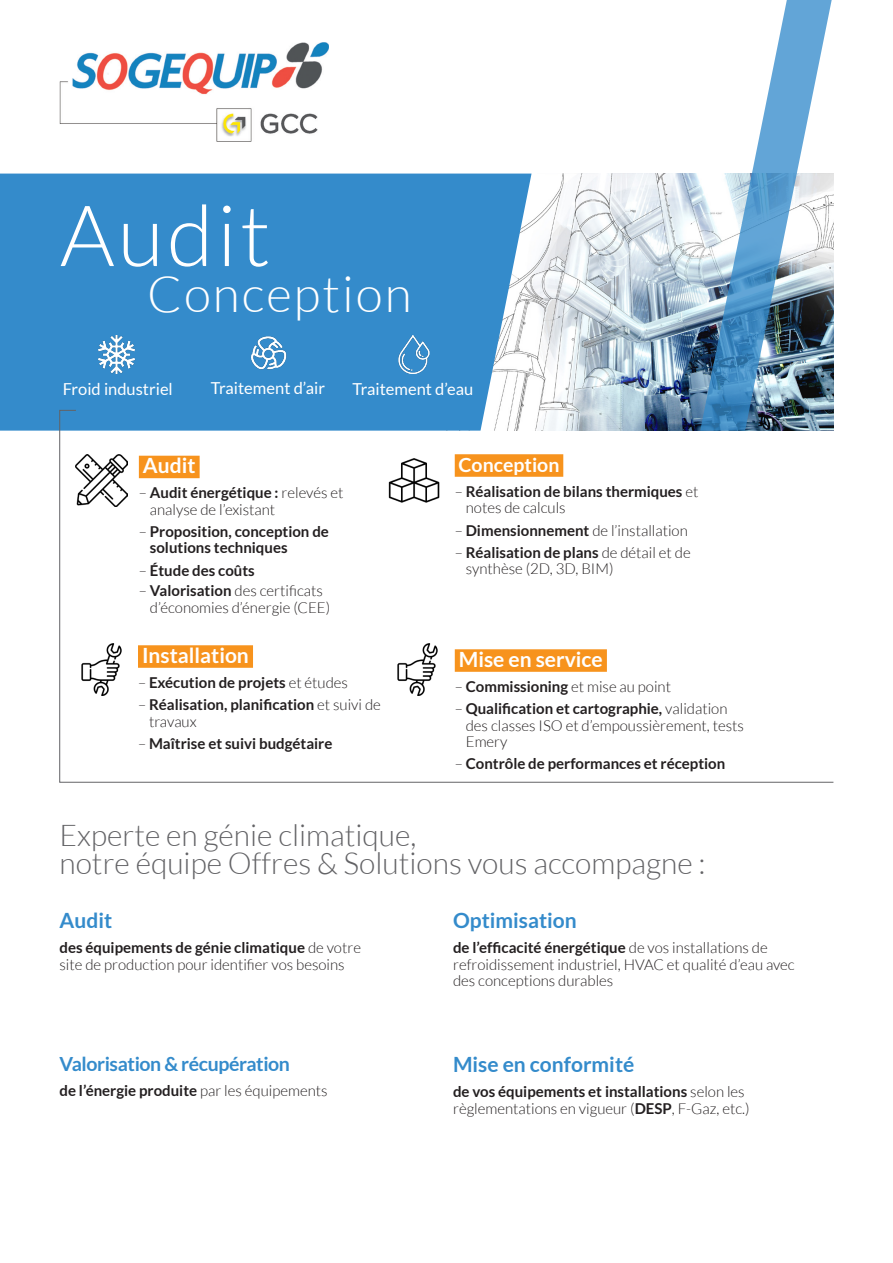
<style>
.page{position:relative;width:893px;height:1263px;background:#fff}
.page>*{position:absolute;margin:0;border:0;box-sizing:border-box;transform-origin:0 0}
.t1{font:300 84.75px "Lato";letter-spacing:.04em;color:#fff}
.t2{font:300 49.65px "Lato";letter-spacing:.04em;color:#fff}
.t3{font:300 30px/28.5px "Lato";color:#636366}
.SOus_titre_Bleu{font:700 21px "Lato";color:#348bcb}
.Gros_SOUS_TITRE_FdOr{font:700 21px "Lato";color:#fff}
.SOus_titre_Bleu-2{font:700 19.5px "Lato";letter-spacing:-.02em;color:#348bcb}
.Gros_SOUS_TITRE_FdOr-2{font:700 19.5px "Lato";color:#fff}
.Corps_Texte_BLANC{font:16.5px "Lato";color:#fff}
.Corps_Texte_intro{font:300 15px/16.5px "Lato";color:#231f20}
.Corps_Texte_intro-2{font:700 15px/16.5px "Lato";color:#231f20}
.SOus_titre_Bleu-3{font:300 15px/16.5px "Lato";color:#231f20}
.SOus_titre_Bleu-4{font:700 15px "Lato";color:#231f20}
.s1{font-weight:700}
.s2{font-weight:300}
</style>
<div class="page">
<img style="left:531px;top:174px;width:169px;height:236px">
<div style="left:0;top:174px;width:531px;height:257px;background:#348bcb"></div>
<svg style="left:59px;top:410px;width:775px;height:373px"></svg>
<svg style="left:700px;top:0;width:134px;height:431px"></svg>
<img style="left:395px;top:335px;width:38px;height:38px">
<img style="left:249px;top:335px;width:38px;height:37px">
<img style="left:97px;top:335px;width:38px;height:38px">
<div style="left:138px;top:645px;width:115px;height:23px;background:#f7931d"></div>
<div style="left:139px;top:456px;width:61px;height:22px;background:#f7931d"></div>
<img style="left:76px;top:454px;width:52px;height:52px">
<img style="left:388px;top:454px;width:52px;height:52px">
<div style="left:455px;top:454px;width:108px;height:23px;background:#f7931d"></div>
<div style="left:455px;top:649px;width:152px;height:23px;background:#f7931d"></div>
<img style="left:392px;top:644px;width:51px;height:52px">
<img style="left:76px;top:644px;width:52px;height:52px">
<img style="left:60px;top:43px;width:268px;height:99px">
<p class="t1" style="left:60px;top:190px;width:212px">Audit</p>
<p class="t2" style="left:147px;top:267px;width:266px">Conception</p>
<p class="Corps_Texte_BLANC" style="left:63px;top:380px;width:112px">Froid industriel</p>
<p class="Corps_Texte_BLANC" style="left:211px;top:379px;width:116px">Traitement d’air</p>
<p class="Corps_Texte_BLANC" style="left:352px;top:380px;width:122px">Traitement d’eau</p>
<p class="Gros_SOUS_TITRE_FdOr" style="left:143px;top:453px;width:54px">Audit</p>
<p class="Corps_Texte_intro" style="left:150px;top:485px;width:195px;text-indent:-11px">– <span class="s1">Audit énergétique :</span> relevés et analyse de l’existant</p>
<p class="Corps_Texte_intro-2" style="left:150px;top:523px;width:181px;text-indent:-11px"><span class="s2">–</span> Proposition, conception de solutions techniques</p>
<p class="Corps_Texte_intro-2" style="left:139px;top:562px;width:117px"><span class="s2">–</span> Étude des coûts</p>
<p class="Corps_Texte_intro" style="left:150px;top:583px;width:182px;text-indent:-11px">– <span class="s1">Valorisation</span> des certificats d’économies d’énergie (CEE)</p>
<p class="Gros_SOUS_TITRE_FdOr" style="left:142px;top:643px;width:108px">Installation</p>
<p class="Corps_Texte_intro-2" style="left:138px;top:674px;width:211px"><span class="s2">–</span> Exécution de projets <span class="s2">et études</span></p>
<p class="Corps_Texte_intro-2" style="left:149px;top:696px;width:233px;text-indent:-11px"><span class="s2">–</span> Réalisation, planification <span class="s2">et suivi de travaux</span></p>
<p class="Corps_Texte_intro-2" style="left:138px;top:735px;width:196px"><span class="s2">–</span> Maîtrise et suivi budgétaire</p>
<p class="Gros_SOUS_TITRE_FdOr-2" style="left:458px;top:453px;width:102px">Conception</p>
<p class="Corps_Texte_intro-2" style="left:466px;top:483px;width:234px;text-indent:-11px"><span class="s2">–</span> Réalisation de bilans thermiques <span class="s2">et notes de calculs</span></p>
<p class="Corps_Texte_intro" style="left:455px;top:522px;width:235px">– <span class="s1">Dimensionnement</span> de l’installation</p>
<p class="Corps_Texte_intro" style="left:466px;top:544px;width:226px;text-indent:-11px">– <span class="s1">Réalisation de plans</span> de détail et de synthèse (2D, 3D, BIM)</p>
<p class="Gros_SOUS_TITRE_FdOr" style="left:459px;top:647px;width:145px">Mise en service</p>
<p class="Corps_Texte_intro" style="left:455px;top:678px;width:218px">– <span class="s1">Commissioning</span> et mise au point</p>
<p class="Corps_Texte_intro" style="left:466px;top:700px;width:280px;text-indent:-11px">– <span class="s1">Qualification et cartographie,</span> validation des classes ISO et d’empoussièrement, tests<br>Emery</p>
<p class="Corps_Texte_intro-2" style="left:455px;top:755px;width:272px"><span class="s2">–</span> Contrôle de performances et réception</p>
<p class="t3" style="left:60px;top:821px;width:648px">Experte en génie climatique,<br>notre équipe Offres &amp; Solutions vous accompagne :</p>
<p class="SOus_titre_Bleu" style="left:453px;top:908px;width:125px">Optimisation</p>
<p class="SOus_titre_Bleu-3" style="left:453px;top:940px;width:343px"><span class="s1">de l’efficacité énergétique</span> de vos installations de refroidissement industriel, HVAC et qualité d’eau avec des conceptions durables</p>
<p class="SOus_titre_Bleu" style="left:60px;top:908px;width:54px">Audit</p>
<p class="Corps_Texte_intro" style="left:60px;top:940px;width:303px"><span class="s1">des équipements de génie climatique</span> de votre site de production pour identifier vos besoins</p>
<p class="SOus_titre_Bleu-2" style="left:60px;top:1053px;width:232px">Valorisation &amp; récupération</p>
<p class="SOus_titre_Bleu-4" style="left:60px;top:1082px;width:270px">de l’énergie produite <span class="s2">par les équipements</span></p>
<p class="SOus_titre_Bleu" style="left:453px;top:1052px;width:183px">Mise en conformité</p>
<p class="Corps_Texte_intro" style="left:453px;top:1083px;width:298px"><span class="s1">de vos équipements et installations</span> selon les règlementations en vigueur (<span class="s1">DESP</span>, F-Gaz, etc.)</p>
</div>
